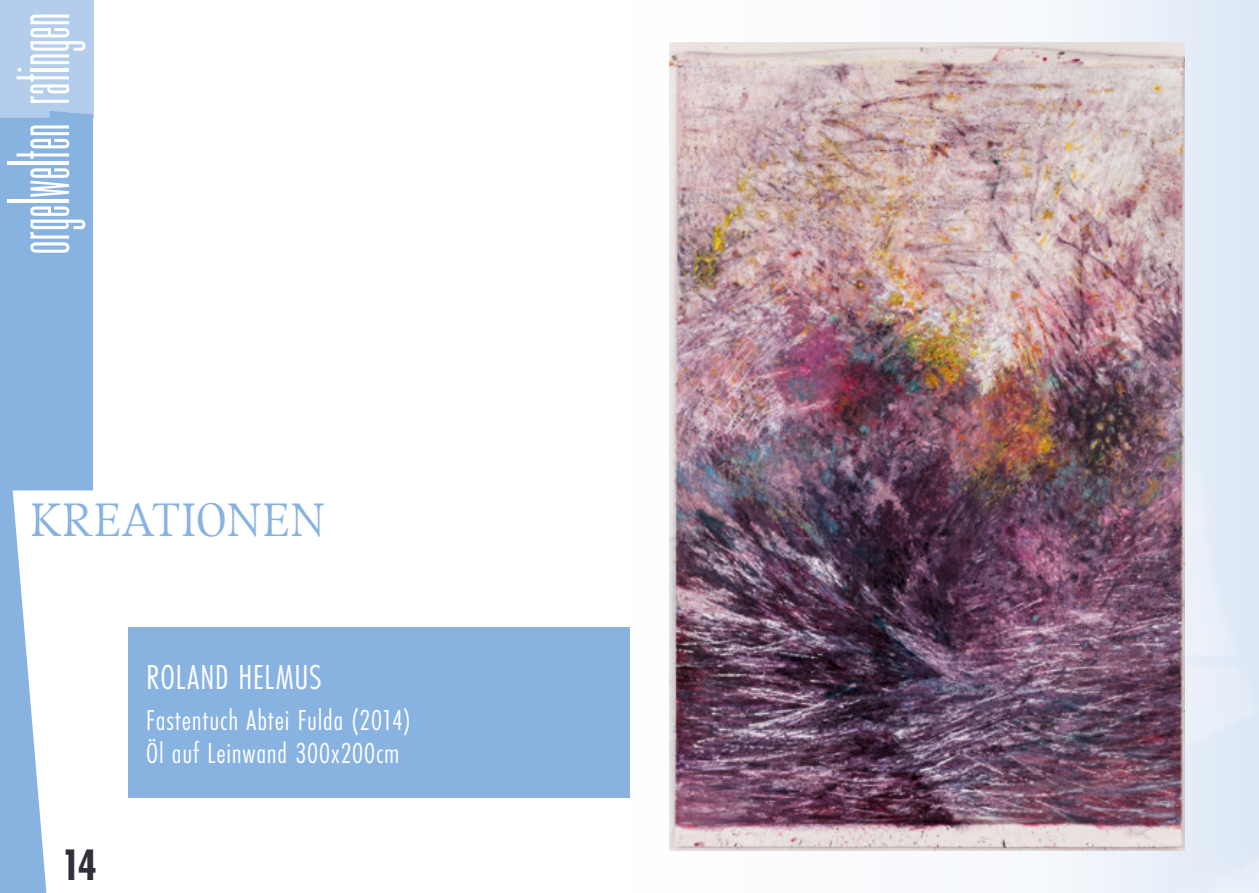
<style>
.page{position:relative;width:1259px;height:893px;background:#fff}
.page>*{position:absolute;margin:0;border:0;box-sizing:border-box;transform-origin:0 0}
.t1{font:46.2px "Compatil Exquisit LT";letter-spacing:.01em;color:#88b3e1}
.t2{font:700 condensed 40.5px "Futura";color:#30303b}
.t3{font:36px "Futura PT Cond";letter-spacing:.025em;color:#fff}
.t4{font:30px/33px "Futura PT Cond";letter-spacing:.025em;color:#fff}
</style>
<div class="page">
<div style="left:128px;top:627px;width:501px;height:170px;background:#88b3e1"></div>
<img style="left:1065px;top:0;width:194px;height:893px">
<svg style="left:0;top:270px;width:93px;height:623px;fill:#88b3e1"></svg>
<svg style="left:0;top:0;width:93px;height:270px;background:#acc9ea"></svg>
<img style="left:670px;top:43px;width:514px;height:807px">
<h1 class="t1" style="left:30px;top:493px;width:297px">KREATIONEN</h1>
<h2 class="t2" style="left:61px;top:839px;width:37px">14</h2>
<p class="t3" style="left:146px;top:656px;width:176px">ROLAND HELMUS</p>
<p class="t4" style="left:146px;top:704px;width:266px">Fastentuch Abtei Fulda (2014)<br>Öl auf Leinwand 300x200cm</p>
</div>
